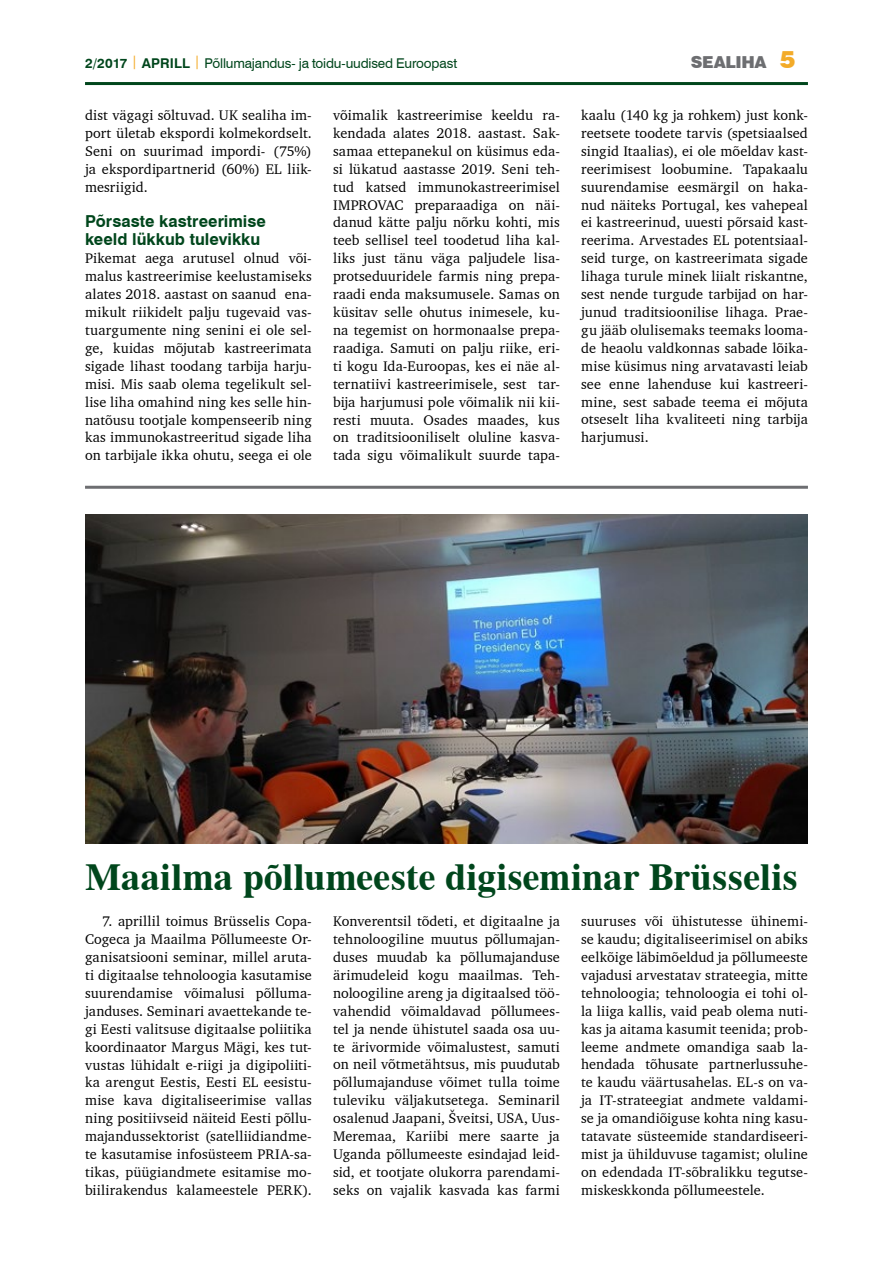
<style>
.page{position:relative;width:893px;height:1263px;background:#fff}
.page>*{position:absolute;margin:0;border:0;box-sizing:border-box;transform-origin:0 0}
.t1{font:700 38.25px "Dutch 801 BT";letter-spacing:-.005em;color:#00461c}
.t2{font:700 16.5px/17.9px "Swiss 721 BT";color:#00461c}
.t3{font:900 16.5px "Swiss 721 BT";letter-spacing:-.015em;color:#6d6e71}
.t4{font:14.25px/17.9px "Charter BT";letter-spacing:.01em;color:#000;text-align:justify}
.t5{font:13.5px "Swiss 721 BT";letter-spacing:-.015em;color:#00461c}
.s1{font-weight:700}
.s2{color:#f3ab29}
.s3{font-size:24px;color:#f3ab29}
</style>
<div class="page">
<hr style="left:85px;top:82px;width:723px;height:3px;background:#00461c">
<img style="left:85px;top:514px;width:723px;height:329px">
<hr style="left:85px;top:486px;width:723px;height:3px;background:#6d6e71">
<p class="t5" style="left:85px;top:54px;width:374px"><span class="s1">2/2017</span> <span class="s2">|</span> <span class="s1">APRILL</span> <span class="s2">|</span> Põllumajandus- ja toidu-uudised Euroopast</p>
<p class="t3" style="left:691px;top:52px;width:106px">SEALIHA <span class="s3">5</span></p>
<p class="t4" style="left:85px;top:106px;width:228px">dist vägagi sõltuvad. UK sealiha im&shy;port ületab ekspordi kolmekordselt.<br>Seni on suurimad impordi- (75%) ja ekspordipartnerid (60%) EL liik&shy;mesriigid.</p>
<p class="t2" style="left:85px;top:213px;width:182px">Põrsaste kastreerimise keeld lükkub tulevikku</p>
<p class="t4" style="left:85px;top:249px;width:228px">Pikemat aega arutusel olnud või&shy;malus kastreerimise keelustamiseks alates 2018. aastast on saanud ena&shy;mikult riikidelt palju tugevaid vas&shy;tuargumente ning senini ei ole sel&shy;ge, kuidas mõjutab kastreerimata sigade lihast toodang tarbija harju&shy;misi. Mis saab olema tegelikult sel&shy;lise liha omahind ning kes selle hin&shy;natõusu tootjale kompenseerib ning kas immunokastreeritud sigade liha on tarbijale ikka ohutu, seega ei ole</p>
<p class="t4" style="left:333px;top:106px;width:228px">võimalik kastreerimise keeldu ra&shy;kendada alates 2018. aastast. Sak&shy;samaa ettepanekul on küsimus eda&shy;si lükatud aastasse 2019. Seni teh&shy;tud katsed immunokastreerimisel IMPROVAC preparaadiga on näi&shy;danud kätte palju nõrku kohti, mis teeb sellisel teel toodetud liha kal&shy;liks just tänu väga paljudele lisa&shy;protseduuridele farmis ning prepa&shy;raadi enda maksumusele. Samas on küsitav selle ohutus inimesele, ku&shy;na tegemist on hormonaalse prepa&shy;raadiga. Samuti on palju riike, eri&shy;ti kogu Ida-Euroopas, kes ei näe al&shy;ternatiivi kastreerimisele, sest tar&shy;bija harjumusi pole võimalik nii kii&shy;resti muuta. Osades maades, kus on traditsiooniliselt oluline kasva&shy;tada sigu võimalikult suurde tapa-</p>
<p class="t4" style="left:581px;top:106px;width:228px">kaalu (140 kg ja rohkem) just konk&shy;reetsete toodete tarvis (spetsiaalsed singid Itaalias), ei ole mõeldav kast&shy;reerimisest loobumine. Tapakaalu suurendamise eesmärgil on haka&shy;nud näiteks Portugal, kes vahepeal ei kastreerinud, uuesti põrsaid kast&shy;reerima. Arvestades EL potentsiaal&shy;seid turge, on kastreerimata sigade lihaga turule minek liialt riskantne, sest nende turgude tarbijad on har&shy;junud traditsioonilise lihaga. Prae&shy;gu jääb olulisemaks teemaks looma&shy;de heaolu valdkonnas sabade lõika&shy;mise küsimus ning arvatavasti leiab see enne lahenduse kui kastreeri&shy;mine, sest sabade teema ei mõjuta otseselt liha kvaliteeti ning tarbija harjumusi.</p>
<h1 class="t1" style="left:85px;top:854px;width:714px">Maailma põllumeeste digiseminar Brüsselis</h1>
<p class="t4" style="left:85px;top:912px;width:228px;text-indent:17px">7. aprillil toimus Brüsselis Copa-Cogeca ja Maailma Põllumeeste Or&shy;ganisatsiooni seminar, millel aruta&shy;ti digitaalse tehnoloogia kasutamise suurendamise võimalusi põlluma&shy;janduses. Seminari avaettekande te&shy;gi Eesti valitsuse digitaalse poliitika koordinaator Margus Mägi, kes tut&shy;vustas lühidalt e-riigi ja digipoliiti&shy;ka arengut Eestis, Eesti EL eesistu&shy;mise kava digitaliseerimise vallas ning positiivseid näiteid Eesti põllu&shy;majandussektorist (satelliidiandme&shy;te kasutamise infosüsteem PRIA-sa&shy;tikas, püügiandmete esitamise mo&shy;biilirakendus kalameestele PERK).</p>
<p class="t4" style="left:333px;top:912px;width:228px">Konverentsil tõdeti, et digitaalne ja tehnoloogiline muutus põllumajan&shy;duses muudab ka põllumajanduse ärimudeleid kogu maailmas. Teh&shy;noloogiline areng ja digitaalsed töö&shy;vahendid võimaldavad põllumees&shy;tel ja nende ühistutel saada osa uu&shy;te ärivormide võimalustest, samuti on neil võtmetähtsus, mis puudutab põllumajanduse võimet tulla toime tuleviku väljakutsetega. Seminaril osalenud Jaapani, Šveitsi, USA, Uus-Meremaa, Kariibi mere saarte ja Uganda põllumeeste esindajad leid&shy;sid, et tootjate olukorra parendami&shy;seks on vajalik kasvada kas farmi</p>
<p class="t4" style="left:581px;top:912px;width:228px">suuruses või ühistutesse ühinemi&shy;se kaudu; digitaliseerimisel on abiks eelkõige läbimõeldud ja põllumeeste vajadusi arvestatav strateegia, mitte tehnoloogia; tehnoloogia ei tohi ol&shy;la liiga kallis, vaid peab olema nuti&shy;kas ja aitama kasumit teenida; prob&shy;leeme andmete omandiga saab la&shy;hendada tõhusate partnerlussuhe&shy;te kaudu väärtusahelas. EL-s on va&shy;ja IT-strateegiat andmete valdami&shy;se ja omandiõiguse kohta ning kasu&shy;tatavate süsteemide standardiseeri&shy;mist ja ühilduvuse tagamist; oluline on edendada IT-sõbralikku tegutse&shy;miskeskkonda põllumeestele.</p>
</div>
